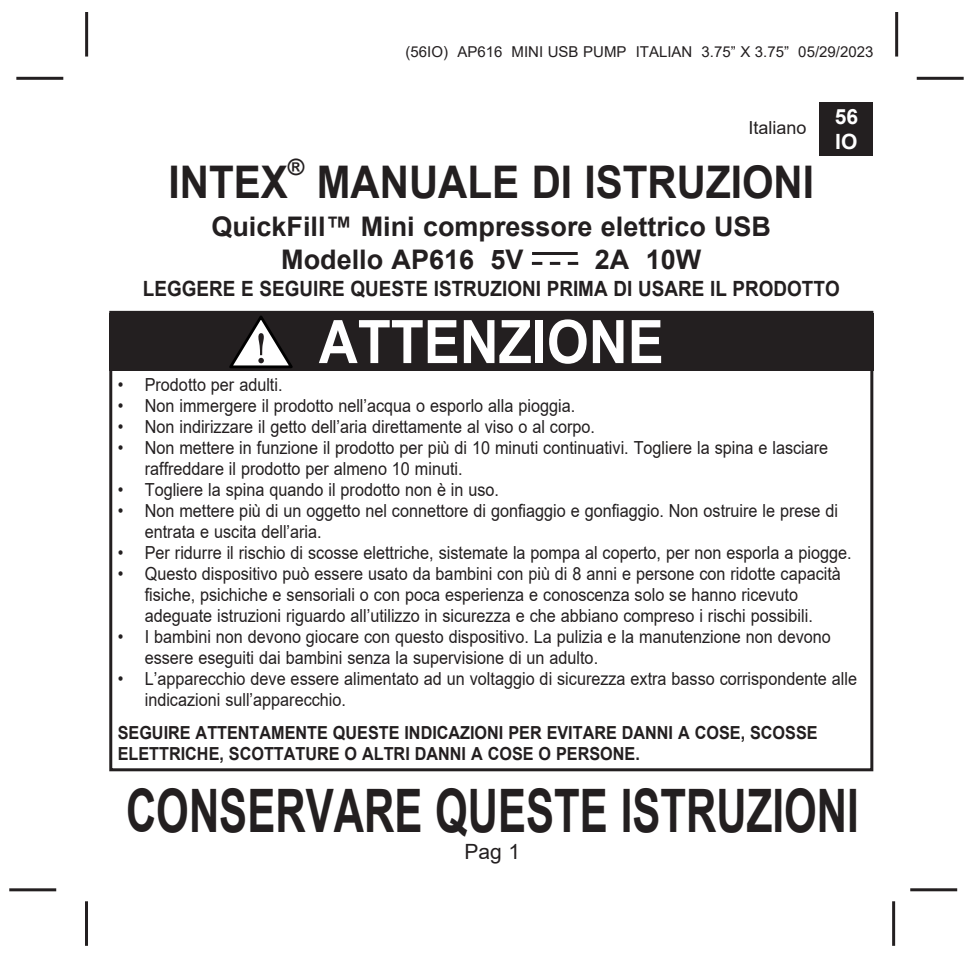
<style>
.page{position:relative;width:972px;height:972px;background:#fff}
.page>*{position:absolute;margin:0;border:0;box-sizing:border-box;transform-origin:0 0}
.t1{font:700 60px "Arial";color:#231f20;scale:.7 1}
.t2{font:700 60px "Arial";color:#fff;scale:.9 1}
.t3{font:700 45px "Arial";color:#231f20;scale:.9 1}
.t4{font:700 27px "Arial";color:#231f20}
.t5{font:700 22.5px "Arial";color:#231f20}
.t6{font:700 21px "Arial";color:#231f20;scale:.9 1}
.t7{font:21px "Arial";color:#231f20}
.t8{font:700 21px/25.2px "Arial";color:#fff}
.t9{font:18px "Arial";color:#231f20;scale:.9 1}
.t10{font:700 18px/21px "Arial";color:#231f20;scale:.9 1}
.t11{font:18px "Arial";color:#231f20}
.t12{font:15px "Arial";color:#231f20}
</style>
<div class="page">
<hr style="left:16px;top:77px;width:47px;height:3px;background:#231f20">
<hr style="left:9px;top:888px;width:47px;height:3px;background:#231f20">
<hr style="left:917px;top:77px;width:47px;height:3px;background:#231f20">
<hr style="left:910px;top:888px;width:47px;height:3px;background:#231f20">
<hr style="left:85px;top:12px;width:3px;height:45px;background:#231f20">
<hr style="left:895px;top:12px;width:3px;height:45px;background:#231f20">
<hr style="left:85px;top:901px;width:3px;height:45px;background:#231f20">
<hr style="left:892px;top:901px;width:3px;height:45px;background:#231f20">
<div style="left:819px;top:102px;width:54px;height:54px;background:#231f20"></div>
<hr style="left:532px;top:252px;width:46px;height:3px;background:#231f20">
<svg style="left:532px;top:262px;width:46px;height:3px"></svg>
<div style="left:109px;top:311px;width:764px;height:460px;border:3px solid #231f20"></div>
<div style="left:109px;top:313px;width:764px;height:57px;background:#231f20"></div>
<svg style="left:229px;top:315px;width:64px;height:53px"></svg>
<p class="t12" style="left:406px;top:42px;width:469px">(56IO) AP616 MINI USB PUMP ITALIAN 3.75” X 3.75” 05/29/2023</p>
<p class="t11" style="left:749px;top:115px;width:60px">Italiano</p>
<p class="t8" style="left:835px;top:104px;width:25px">56<br>IO</p>
<p class="t3" style="left:169px;top:150px;width:134px">INTEX</p>
<p class="t5" style="left:288px;top:151px;width:18px">®</p>
<p class="t3" style="left:317px;top:150px;width:554px">MANUALE DI ISTRUZIONI</p>
<p class="t4" style="left:211px;top:208px;width:561px">QuickFill™ Mini compressore elettrico USB</p>
<p class="t4" style="left:281px;top:240px;width:244px">Modello AP616 5V</p>
<p class="t4" style="left:595px;top:240px;width:108px">2A 10W</p>
<p class="t6" style="left:143px;top:274px;width:776px">LEGGERE E SEGUIRE QUESTE ISTRUZIONI PRIMA DI USARE IL PRODOTTO</p>
<p class="t2" style="left:319px;top:300px;width:385px">ATTENZIONE</p>
<p class="t9" style="left:118px;top:372px;width:185px">• Prodotto per adulti.</p>
<p class="t9" style="left:118px;top:393px;width:510px">• Non immergere il prodotto nell’acqua o esporlo alla pioggia.</p>
<p class="t9" style="left:118px;top:414px;width:532px">• Non indirizzare il getto dell’aria direttamente al viso o al corpo.</p>
<p class="t9" style="left:118px;top:435px;width:791px">• Non mettere in funzione il prodotto per più di 10 minuti continuativi. Togliere la spina e lasciare</p>
<p class="t9" style="left:145px;top:456px;width:355px">raffreddare il prodotto per almeno 10 minuti.</p>
<p class="t9" style="left:118px;top:477px;width:425px">• Togliere la spina quando il prodotto non è in uso.</p>
<p class="t9" style="left:118px;top:498px;width:802px">• Non mettere più di un oggetto nel connettore di gonfiaggio e gonfiaggio. Non ostruire le prese di</p>
<p class="t9" style="left:145px;top:519px;width:198px">entrata e uscita dell’aria.</p>
<p class="t9" style="left:118px;top:540px;width:817px">• Per ridurre il rischio di scosse elettriche, sistemate la pompa al coperto, per non esporla a piogge.</p>
<p class="t9" style="left:118px;top:561px;width:805px">• Questo dispositivo può essere usato da bambini con più di 8 anni e persone con ridotte capacità</p>
<p class="t9" style="left:145px;top:582px;width:727px">fisiche, psichiche e sensoriali o con poca esperienza e conoscenza solo se hanno ricevuto</p>
<p class="t9" style="left:145px;top:603px;width:744px">adeguate istruzioni riguardo all’utilizzo in sicurezza e che abbiano compreso i rischi possibili.</p>
<p class="t9" style="left:118px;top:624px;width:794px">• I bambini non devono giocare con questo dispositivo. La pulizia e la manutenzione non devono</p>
<p class="t9" style="left:145px;top:645px;width:505px">essere eseguiti dai bambini senza la supervisione di un adulto.</p>
<p class="t9" style="left:118px;top:666px;width:823px">• L’apparecchio deve essere alimentato ad un voltaggio di sicurezza extra basso corrispondente alle</p>
<p class="t9" style="left:145px;top:687px;width:225px">indicazioni sull’apparecchio.</p>
<p class="t10" style="left:118px;top:722px;width:779px">SEGUIRE ATTENTAMENTE QUESTE INDICAZIONI PER EVITARE DANNI A COSE, SCOSSE<br>ELETTRICHE, SCOTTATURE O ALTRI DANNI A COSE O PERSONE.</p>
<h1 class="t1" style="left:126px;top:769px;width:1048px">CONSERVARE QUESTE ISTRUZIONI</h1>
<p class="t7" style="left:465px;top:837px;width:57px">Pag 1</p>
</div>
